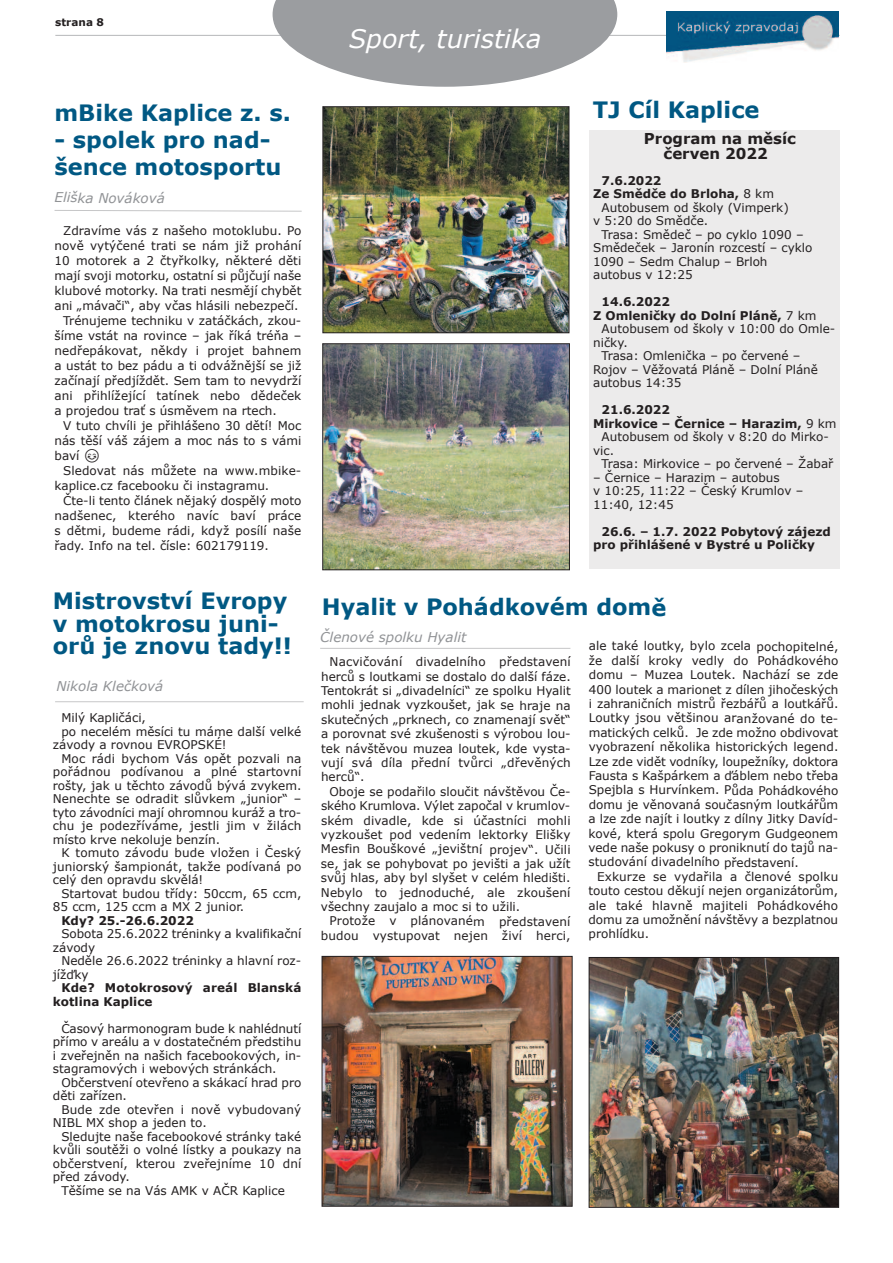
<style>
.page{position:relative;width:893px;height:1263px;background:#fff}
.page>*{position:absolute;margin:0;border:0;box-sizing:border-box;transform-origin:0 0}
.t1{font:italic 25.5px "Verdana";color:#fff}
.t2{font:700 22.5px/22.5px "Verdana";color:#005883}
.t3{font:700 15px/15px "Verdana";color:#231f20;text-align:center}
.t4{font:italic 13.5px "Verdana";color:#919396}
.t5{font:12px/14.4px "Verdana";color:#231f20;text-align:justify}
.t6{font:700 12px/13.5px "Verdana";color:#231f20}
.t7{font:700 10.5px "Verdana";color:#231f20}
.s1{font-weight:400}
</style>
<div class="page">
<hr style="left:55px;top:35px;width:785px;height:1px;background:#bfc0c2">
<img style="left:666px;top:11px;width:173px;height:51px">
<svg style="left:54px;top:210px;width:248px;height:2px"></svg>
<hr style="left:55px;top:701px;width:249px;height:1px;background:#d4d4d5">
<div style="left:590px;top:130px;width:250px;height:438px;background:#ecebeb"></div>
<svg style="left:273px;top:0;width:344px;height:87px"></svg>
<img style="left:324px;top:108px;width:243px;height:223px">
<div style="left:322px;top:106px;width:247px;height:227px;border:1px solid #231f20"></div>
<img style="left:324px;top:345px;width:244px;height:223px">
<div style="left:322px;top:343px;width:248px;height:227px;border:1px solid #231f20"></div>
<hr style="left:320px;top:648px;width:250px;height:1px;background:#cececf">
<img style="left:324px;top:958px;width:247px;height:246px">
<div style="left:322px;top:956px;width:251px;height:250px;border:1px solid #231f20"></div>
<img style="left:591px;top:959px;width:246px;height:247px">
<div style="left:589px;top:957px;width:250px;height:251px;border:1px solid #231f20"></div>
<p class="t7" style="left:55px;top:16px;width:50px">strana 8</p>
<h2 class="t2" style="left:54px;top:100px;width:238px">mBike Kaplice z. s.</h2>
<h2 class="t2" style="left:54px;top:125px;width:229px;line-height:27px">- spolek pro nad&shy;šence motosportu</h2>
<p class="t4" style="left:55px;top:189px;width:112px">Eliška Nováková</p>
<p class="t5" style="left:63px;top:223px;width:240px">Zdravíme vás z našeho motoklubu. Po</p>
<p class="t5" style="left:55px;top:238px;width:248px">nově vytýčené trati se nám již prohání</p>
<p class="t5" style="left:55px;top:253px;width:248px">10 motorek a 2 čtyřkolky, některé děti</p>
<p class="t5" style="left:55px;top:268px;width:248px">mají svoji motorku, ostatní si půjčují naše</p>
<p class="t5" style="left:55px;top:283px;width:248px">klubové motorky. Na trati nesmějí chybět</p>
<p class="t5" style="left:55px;top:298px;width:246px">ani „mávači“, aby včas hlásili nebezpečí.</p>
<p class="t5" style="left:63px;top:313px;width:240px">Trénujeme techniku v zatáčkách, zkou-</p>
<p class="t5" style="left:55px;top:328px;width:248px">šíme vstát na rovince – jak říká tréňa –</p>
<p class="t5" style="left:55px;top:343px;width:248px">nedřepákovat, někdy i projet bahnem</p>
<p class="t5" style="left:55px;top:358px;width:248px">a ustát to bez pádu a ti odvážnější se již</p>
<p class="t5" style="left:55px;top:373px;width:248px">začínají předjíždět. Sem tam to nevydrží</p>
<p class="t5" style="left:55px;top:388px;width:248px">ani přihlížející tatínek nebo dědeček</p>
<p class="t5" style="left:55px;top:403px;width:224px">a projedou trať s úsměvem na rtech.</p>
<p class="t5" style="left:63px;top:418px;width:240px">V tuto chvíli je přihlášeno 30 dětí! Moc</p>
<p class="t5" style="left:55px;top:433px;width:248px">nás těší váš zájem a moc nás to s vámi</p>
<p class="t5" style="left:55px;top:448px;width:26px">baví</p>
<p class="t5" style="left:63px;top:463px;width:240px">Sledovat nás můžete na www.mbike-</p>
<p class="t5" style="left:55px;top:478px;width:216px">kaplice.cz facebooku či instagramu.</p>
<p class="t5" style="left:63px;top:493px;width:240px">Čte-li tento článek nějaký dospělý moto</p>
<p class="t5" style="left:55px;top:508px;width:248px">nadšenec, kterého navíc baví práce</p>
<p class="t5" style="left:55px;top:523px;width:248px">s dětmi, budeme rádi, když posílí naše</p>
<p class="t5" style="left:55px;top:538px;width:216px">řady. Info na tel. čísle: 602179119.</p>
<h2 class="t2" style="left:53px;top:589px;width:241px">Mistrovství Evropy v motokrosu juni&shy;orů je znovu tady!!</h2>
<p class="t4" style="left:56px;top:677px;width:108px">Nikola Klečková</p>
<p class="t5" style="left:61px;top:710px;width:86px">Milý Kapličáci,</p>
<p class="t5" style="left:61px;top:724px;width:242px">po necelém měsíci tu máme další velké</p>
<p class="t5" style="left:53px;top:737px;width:175px">závody a rovnou EVROPSKÉ!</p>
<p class="t5" style="left:61px;top:751px;width:242px">Moc rádi bychom Vás opět pozvali na</p>
<p class="t5" style="left:53px;top:764px;width:250px">pořádnou podívanou a plné startovní</p>
<p class="t5" style="left:53px;top:778px;width:250px">rošty, jak u těchto závodů bývá zvykem.</p>
<p class="t5" style="left:53px;top:791px;width:250px">Nenechte se odradit slůvkem „junior“ –</p>
<p class="t5" style="left:53px;top:805px;width:250px">tyto závodníci mají ohromnou kuráž a tro-</p>
<p class="t5" style="left:53px;top:818px;width:250px">chu je podezříváme, jestli jim v žilách</p>
<p class="t5" style="left:53px;top:832px;width:169px">místo krve nekoluje benzín.</p>
<p class="t5" style="left:61px;top:845px;width:242px">K tomuto závodu bude vložen i Český</p>
<p class="t5" style="left:53px;top:859px;width:250px">juniorský šampionát, takže podívaná po</p>
<p class="t5" style="left:53px;top:872px;width:152px">celý den opravdu skvělá!</p>
<p class="t5" style="left:61px;top:886px;width:242px">Startovat budou třídy: 50ccm, 65 ccm,</p>
<p class="t5" style="left:53px;top:899px;width:193px">85 ccm, 125 ccm a MX 2 junior.</p>
<p class="t6" style="left:61px;top:913px;width:134px">Kdy? 25.-26.6.2022</p>
<p class="t5" style="left:53px;top:927px;width:250px;line-height:13.5px;text-indent:9px">Sobota 25.6.2022 tréninky a kvalifikační závody</p>
<p class="t5" style="left:53px;top:954px;width:250px;line-height:13.5px;text-indent:9px">Neděle 26.6.2022 tréninky a hlavní roz&shy;jížďky</p>
<p class="t6" style="left:53px;top:981px;width:250px;text-indent:8px">Kde? Motokrosový areál Blanská kotlina Kaplice</p>
<p class="t5" style="left:53px;top:1021px;width:250px;line-height:13.5px;text-indent:9px">Časový harmonogram bude k nahlédnutí přímo v areálu a v dostatečném předstihu i zveřejněn na našich facebookových, in&shy;stagramových i webových stránkách.</p>
<p class="t5" style="left:53px;top:1075px;width:250px;line-height:13.5px;text-indent:9px">Občerstvení otevřeno a skákací hrad pro děti zařízen.</p>
<p class="t5" style="left:53px;top:1102px;width:250px;line-height:13.5px;text-indent:9px">Bude zde otevřen i nově vybudovaný<br>NIBL MX shop a jeden to.</p>
<p class="t5" style="left:53px;top:1129px;width:250px;line-height:13.5px;text-indent:9px">Sledujte naše facebookové stránky také kvůli soutěži o volné lístky a poukazy na občerstvení, kterou zveřejníme 10 dní před závody.</p>
<p class="t5" style="left:61px;top:1183px;width:225px">Těšíme se na Vás AMK v AČR Kaplice</p>
<h1 class="t1" style="left:349px;top:22px;width:194px">Sport, turistika</h1>
<h2 class="t2" style="left:593px;top:97px;width:168px">TJ Cíl Kaplice</h2>
<p class="t3" style="left:644px;top:131px;width:154px">Program na měsíc červen 2022</p>
<p class="t6" style="left:602px;top:173px;width:61px">7.6.2022</p>
<p class="t6" style="left:593px;top:187px;width:182px">Ze Smědče do Brloha, <span class="s1">8 km</span></p>
<p class="t5" style="left:602px;top:200px;width:189px">Autobusem od školy (Vimperk)</p>
<p class="t5" style="left:593px;top:213px;width:117px">v 5:20 do Smědče.</p>
<p class="t5" style="left:602px;top:227px;width:204px">Trasa: Smědeč – po cyklo 1090 –</p>
<p class="t5" style="left:593px;top:240px;width:221px">Smědeček – Jaronín rozcestí – cyklo</p>
<p class="t5" style="left:593px;top:254px;width:176px">1090 – Sedm Chalup – Brloh</p>
<p class="t5" style="left:593px;top:267px;width:101px">autobus v 12:25</p>
<p class="t6" style="left:602px;top:295px;width:70px">14.6.2022</p>
<p class="t6" style="left:593px;top:308px;width:225px">Z Omleničky do Dolní Pláně, <span class="s1">7 km</span></p>
<p class="t5" style="left:602px;top:321px;width:235px">Autobusem od školy v 10:00 do Omle-</p>
<p class="t5" style="left:593px;top:335px;width:36px">ničky.</p>
<p class="t5" style="left:602px;top:348px;width:200px">Trasa: Omlenička – po červené –</p>
<p class="t5" style="left:593px;top:362px;width:226px">Rojov – Věžovatá Pláně – Dolní Pláně</p>
<p class="t5" style="left:593px;top:375px;width:90px">autobus 14:35</p>
<p class="t6" style="left:602px;top:403px;width:70px">21.6.2022</p>
<p class="t6" style="left:593px;top:416px;width:245px">Mirkovice – Černice – Harazim, <span class="s1">9 km</span></p>
<p class="t5" style="left:602px;top:429px;width:229px">Autobusem od školy v 8:20 do Mirko-</p>
<p class="t5" style="left:593px;top:443px;width:23px">vic.</p>
<p class="t5" style="left:602px;top:456px;width:233px">Trasa: Mirkovice – po červené – Žabař</p>
<p class="t5" style="left:593px;top:470px;width:212px;line-height:13.5px;text-align:left">– Černice – Harazim – autobus<br>v 10:25, 11:22 – Český Krumlov –<br>11:40, 12:45</p>
<p class="t6" style="left:593px;top:524px;width:239px;text-indent:9px">26.6. – 1.7. 2022 Pobytový zájezd pro přihlášené v Bystré u Poličky</p>
<h2 class="t2" style="left:322px;top:595px;width:346px">Hyalit v Pohádkovém domě</h2>
<p class="t4" style="left:320px;top:628px;width:148px">Členové spolku Hyalit</p>
<p class="t5" style="left:589px;top:638px;width:251px">ale také loutky, bylo zcela pochopitelné, že další kroky vedly do Pohádkového domu – Muzea Loutek. Nachází se zde 400 loutek a marionet z dílen jihočeských i zahraničních mistrů řezbářů a loutkářů.<br>Loutky jsou většinou aranžované do te&shy;matických celků. Je zde možno obdivovat vyobrazení několika historických legend.<br>Lze zde vidět vodníky, loupežníky, doktora Fausta s Kašpárkem a ďáblem nebo třeba Spejbla s Hurvínkem. Půda Pohádkového domu je věnovaná současným loutkářům a lze zde najít i loutky z dílny Jitky Davíd&shy;kové, která spolu Gregorym Gudgeonem vede naše pokusy o proniknutí do tajů na&shy;studování divadelního představení.</p>
<p class="t5" style="left:589px;top:869px;width:251px;text-indent:9px">Exkurze se vydařila a členové spolku touto cestou děkují nejen organizátorům, ale také hlavně majiteli Pohádkového domu za umožnění návštěvy a bezplatnou prohlídku.</p>
<p class="t5" style="left:321px;top:654px;width:251px;text-indent:9px">Nacvičování divadelního představení herců s loutkami se dostalo do další fáze.<br>Tentokrát si „divadelníci“ ze spolku Hyalit mohli jednak vyzkoušet, jak se hraje na skutečných „prknech, co znamenají svět“ a porovnat své zkušenosti s výrobou lou&shy;tek návštěvou muzea loutek, kde vysta&shy;vují svá díla přední tvůrci „dřevěných herců“.</p>
<p class="t5" style="left:321px;top:784px;width:251px;text-indent:9px">Oboje se podařilo sloučit návštěvou Če&shy;ského Krumlova. Výlet započal v krumlov&shy;ském divadle, kde si účastníci mohli vyzkoušet pod vedením lektorky Elišky Mesfin Bouškové „jevištní projev“. Učili se, jak se pohybovat po jevišti a jak užít svůj hlas, aby byl slyšet v celém hledišti.<br>Nebylo to jednoduché, ale zkoušení všechny zaujalo a moc si to užili.</p>
<p class="t5" style="left:321px;top:913px;width:251px;text-align:right">Protože v plánovaném představení budou vystupovat nejen živí herci,</p>
</div>
